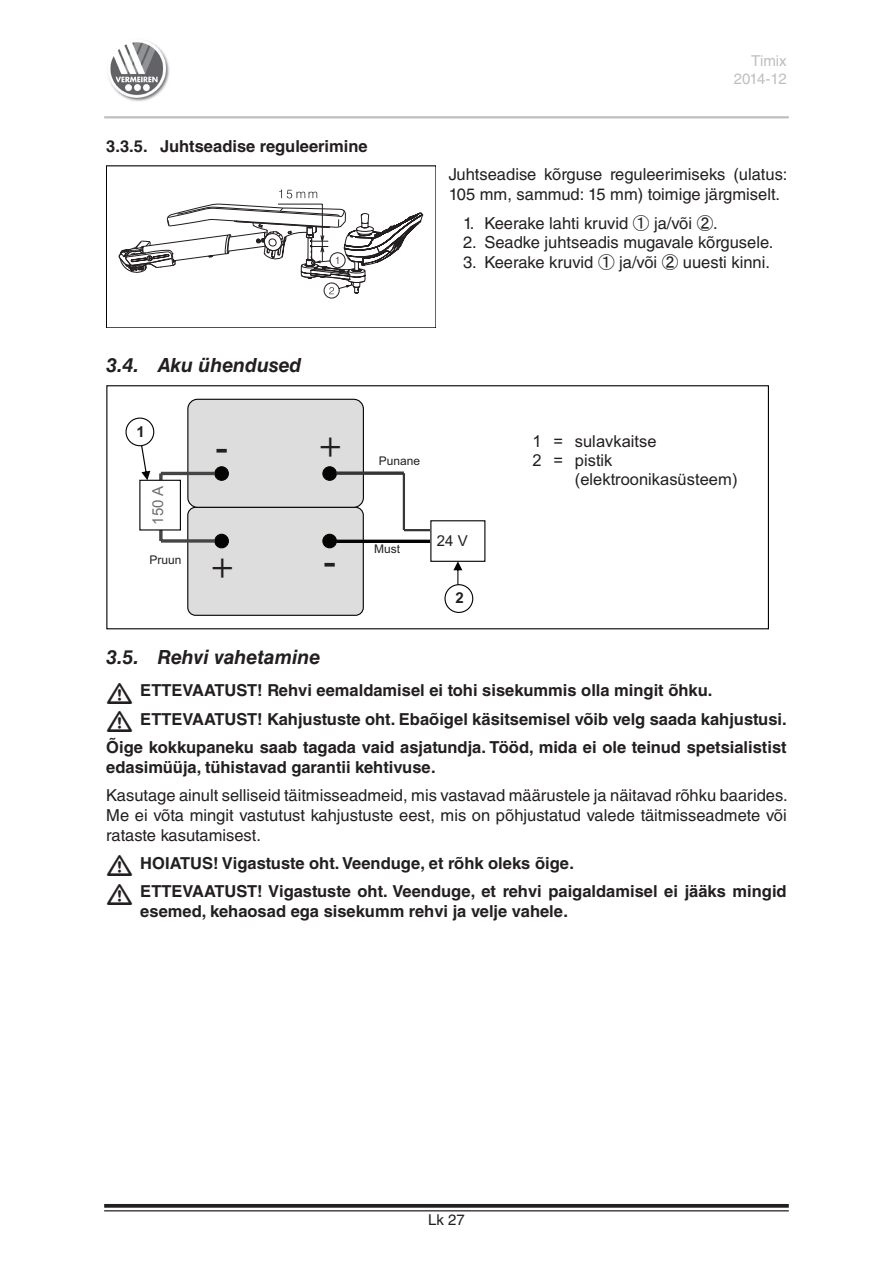
<style>
.page{position:relative;width:893px;height:1263px;background:#fff}
.page>*{position:absolute;margin:0;border:0;box-sizing:border-box;transform-origin:0 0}
.t1{font:700 36px "Times New Roman";color:#231f20}
.Pealkiri_02{font:italic 700 19.5px "Helvetica LT Std";color:#231f20}
.text_00{font:700 16.5px/19.8px "Helvetica LT Std";color:#231f20}
.text_00-2{font:16.5px/19.8px "Helvetica LT Std";color:#231f20}
.numbers_00{font:16.5px "Helvetica LT Std";color:#231f20}
.t2{font:16.5px "Arial";color:#231f20}
.Pealkiri_03{font:700 16.5px "Helvetica LT Std";color:#231f20}
.t3{font:15px/18px "Helvetica LT Std";letter-spacing:-.01em;color:#bfbfbf;text-align:right}
.t4{font:15px "Helvetica LT Std";color:#231f20}
.t5{font:15px "Arial";color:#6c6d70}
.t6{font:15px "Arial";color:#231f20}
.t7{font:700 15px "Arial";color:#231f20}
.t8{font:12px "Arial";color:#231f20}
.s1{font-family:"MS Gothic"}
</style>
<div class="page">
<img style="left:108px;top:41px;width:62px;height:60px">
<hr style="left:104px;top:116px;width:685px;height:2px;background:#bfbfbf">
<svg style="left:104px;top:1204px;width:685px;height:4px;background:#322e2f"></svg>
<hr style="left:104px;top:1210px;width:685px;height:1px;background:#231f20">
<svg style="left:111px;top:166px;width:325px;height:151px"></svg>
<div style="left:106px;top:385px;width:663px;height:244px;border:1px solid #040503"></div>
<div style="left:188px;top:507px;width:175px;height:108px;background:#ddd;border-radius:8px"></div>
<div style="left:187px;top:507px;width:177px;height:109px;border:1px solid #040503;border-radius:8px"></div>
<div style="left:188px;top:399px;width:175px;height:108px;background:#ddd;border-radius:10px"></div>
<div style="left:187px;top:399px;width:177px;height:109px;border:1px solid #040503;border-radius:10px"></div>
<div style="left:323px;top:534px;width:13px;height:14px;background:#040503;border-radius:50%"></div>
<div style="left:322px;top:534px;width:15px;height:14px;border:1px solid #040503;border-radius:50%"></div>
<div style="left:215px;top:534px;width:13px;height:14px;background:#040503;border-radius:50%"></div>
<div style="left:214px;top:534px;width:15px;height:14px;border:1px solid #040503;border-radius:50%"></div>
<div style="left:323px;top:467px;width:13px;height:13px;background:#040503;border-radius:50%"></div>
<div style="left:322px;top:466px;width:15px;height:15px;border:1px solid #040503;border-radius:50%"></div>
<div style="left:215px;top:467px;width:13px;height:13px;background:#040503;border-radius:50%"></div>
<div style="left:214px;top:466px;width:15px;height:15px;border:1px solid #040503;border-radius:50%"></div>
<svg style="left:336px;top:471px;width:68px;height:4px"></svg>
<hr style="left:404px;top:529px;width:40px;height:2px;background:#353635">
<hr style="left:336px;top:540px;width:108px;height:3px;background:#040503">
<div style="left:431px;top:521px;width:54px;height:40px;background:#fff"></div>
<div style="left:430px;top:520px;width:55px;height:42px;border:1px solid #040503"></div>
<svg style="left:161px;top:539px;width:54px;height:4px"></svg>
<hr style="left:161px;top:472px;width:54px;height:3px;background:#444545">
<svg style="left:159px;top:473px;width:4px;height:68px"></svg>
<svg style="left:141px;top:445px;width:9px;height:35px"></svg>
<svg style="left:453px;top:561px;width:9px;height:24px"></svg>
<div style="left:126px;top:418px;width:28px;height:28px;background:#fff;border-radius:50%"></div>
<div style="left:125px;top:417px;width:29px;height:29px;border:1px solid #040503;border-radius:50%"></div>
<div style="left:444px;top:584px;width:29px;height:29px;border:1px solid #040503;border-radius:50%"></div>
<div style="left:140px;top:480px;width:40px;height:50px;background:#fff"></div>
<div style="left:139px;top:480px;width:42px;height:50px;border:1px solid #040503"></div>
<hr style="left:403px;top:473px;width:2px;height:57px;background:#353635">
<p class="Pealkiri_03" style="left:106px;top:136px;width:263px">3.3.5. Juhtseadise reguleerimine</p>
<p class="t3" style="left:734px;top:52px;width:54px">Timix<br>2014-12</p>
<p class="text_00-2" style="left:449px;top:165px;width:340px">Juhtseadise kõrguse reguleerimiseks (ulatus:<br>105 mm, sammud: 15 mm) toimige järgmiselt.</p>
<p class="numbers_00" style="left:463px;top:213px;width:256px">1. Keerake lahti kruvid <span class="s1">①</span> ja/või <span class="s1">②</span>.</p>
<p class="numbers_00" style="left:463px;top:233px;width:312px">2. Seadke juhtseadis mugavale kõrgusele.</p>
<p class="numbers_00" style="left:463px;top:253px;width:308px">3. Keerake kruvid <span class="s1">①</span> ja/või <span class="s1">②</span> uuesti kinni.</p>
<p class="Pealkiri_02" style="left:106px;top:353px;width:197px">3.4. Aku ühendused</p>
<p class="t7" style="left:136px;top:421px;width:10px">1</p>
<p class="t5" style="left:148px;top:525px;width:41px;rotate:-90deg">150 A</p>
<p class="t8" style="left:149px;top:552px;width:34px">Pruun</p>
<p class="t1" style="left:216px;top:421px;width:13px">-</p>
<p class="t1" style="left:212px;top:542px;width:22px">+</p>
<p class="t1" style="left:320px;top:421px;width:22px">+</p>
<p class="t1" style="left:324px;top:535px;width:13px">-</p>
<p class="t8" style="left:379px;top:453px;width:43px">Punane</p>
<p class="t8" style="left:374px;top:541px;width:28px">Must</p>
<p class="t6" style="left:437px;top:530px;width:32px">24 V</p>
<p class="t7" style="left:455px;top:587px;width:10px">2</p>
<p class="t2" style="left:532px;top:430px;width:126px">1 = sulavkaitse</p>
<p class="t2" style="left:532px;top:449px;width:82px">2 = pistik</p>
<p class="t2" style="left:575px;top:468px;width:164px">(elektroonikasüsteem)</p>
<p class="Pealkiri_02" style="left:106px;top:645px;width:215px">3.5. Rehvi vahetamine</p>
<p class="text_00" style="left:140px;top:680px;width:574px">ETTEVAATUST! Rehvi eemaldamisel ei tohi sisekummis olla mingit õhku.</p>
<p class="text_00" style="left:140px;top:709px;width:648px">ETTEVAATUST! Kahjustuste oht. Ebaõigel käsitsemisel võib velg saada kahjustusi.</p>
<p class="text_00" style="left:106px;top:737px;width:682px">Õige kokkupaneku saab tagada vaid asjatundja. Tööd, mida ei ole teinud spetsialistist edasimüüja, tühistavad garantii kehtivuse.</p>
<p class="text_00-2" style="left:106px;top:785px;width:683px;text-align:justify">Kasutage ainult selliseid täitmisseadmeid, mis vastavad määrustele ja näitavad rõhku baarides.<br>Me ei võta mingit vastutust kahjustuste eest, mis on põhjustatud valede täitmisseadmete või rataste kasutamisest.</p>
<p class="text_00" style="left:140px;top:853px;width:435px">HOIATUS! Vigastuste oht. Veenduge, et rõhk oleks õige.</p>
<p class="text_00" style="left:140px;top:881px;width:648px">ETTEVAATUST! Vigastuste oht. Veenduge, et rehvi paigaldamisel ei jääks mingid esemed, kehaosad ega sisekumm rehvi ja velje vahele.</p>
<p class="t4" style="left:428px;top:1211px;width:38px">Lk 27</p>
</div>
